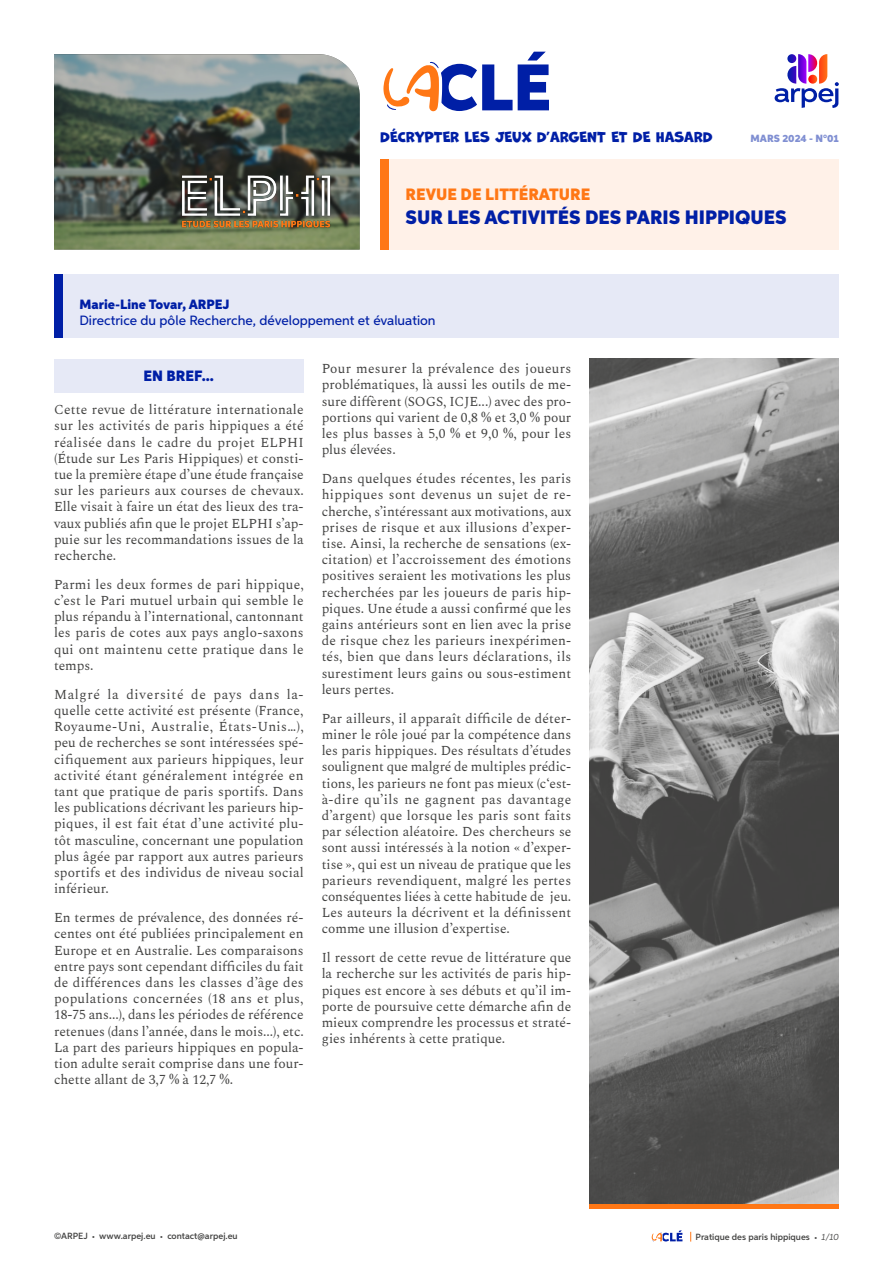
<style>
.page{position:relative;width:893px;height:1263px;background:#fff}
.page>*{position:absolute;margin:0;border:0;box-sizing:border-box;transform-origin:0 0}
.t1{font:900 19.5px "Aspira";color:#001fa6}
.t2{font:900 16.5px "Aspira";color:#ff7715}
.GROS_TITRE{font:900 15px "Aspira";color:#001fa6}
.textes{font:13.5px/16.2px "Spectral";color:#434342;text-align:justify}
.t3{font:500 13.5px/16.2px "Aspira";color:#001fa6}
.t4{font:13.5px "Marvin";color:#001fa6}
.t5{font:900 10.5px "Aspira";color:#808fd2}
.t6{font:600 9px "Aspira";color:#434342}
.s1{font-weight:900}
.s2{font-size:6px}
.s3{font-weight:400;font-style:italic}
</style>
<div class="page">
<div style="left:54px;top:274px;width:785px;height:64px;background:#e6e9f6"></div>
<div style="left:54px;top:359px;width:250px;height:34px;background:#e6e9f6"></div>
<svg style="left:775px;top:54px;width:64px;height:54px"></svg>
<div style="left:389px;top:159px;width:450px;height:91px;background:#fff1e8"></div>
<div style="left:380px;top:159px;width:9px;height:91px;background:#ff7715"></div>
<div style="left:54px;top:274px;width:9px;height:64px;background:#001fa6"></div>
<img style="left:54px;top:54px;width:306px;height:196px">
<img style="left:589px;top:359px;width:250px;height:846px">
<hr style="left:589px;top:1205px;width:250px;height:4px;background:#ff7715">
<svg style="left:383px;top:52px;width:166px;height:59px"></svg>
<img style="left:168px;top:170px;width:176px;height:62px">
<svg style="left:652px;top:1230px;width:30px;height:11px"></svg>
<p class="t4" style="left:380px;top:129px;width:334px">DÉCRYPTER LES JEUX D’ARGENT ET DE HASARD</p>
<p class="t5" style="left:751px;top:131px;width:90px">MARS 2024 - N°01</p>
<p class="t2" style="left:406px;top:185px;width:186px">REVUE DE LITTÉRATURE</p>
<p class="t1" style="left:406px;top:205px;width:383px">SUR LES ACTIVITÉS DES PARIS HIPPIQUES</p>
<p class="t3" style="left:80px;top:296px;width:358px"><span class="s1">Marie-Line Tovar, ARPEJ<br></span>Directrice du pôle Recherche, développement et évaluation</p>
<p class="GROS_TITRE" style="left:144px;top:366px;width:72px">EN BREF...</p>
<p class="textes" style="left:54px;top:401px;width:251px">Cette revue de littérature internationale sur les activités de paris hippiques a été réalisée dans le cadre du projet ELPHI (Étude sur Les Paris Hippiques) et consti&shy;tue la première étape d’une étude française sur les parieurs aux courses de chevaux.<br>Elle visait à faire un état des lieux des tra&shy;vaux publiés afin que le projet ELPHI s’ap&shy;puie sur les recommandations issues de la recherche.</p>
<p class="textes" style="left:54px;top:575px;width:251px">Parmi les deux formes de pari hippique, c’est le Pari mutuel urbain qui semble le plus répandu à l’international, cantonnant les paris de cotes aux pays anglo-saxons qui ont maintenu cette pratique dans le temps.</p>
<p class="textes" style="left:54px;top:685px;width:251px">Malgré la diversité de pays dans la&shy;quelle cette activité est présente (France, Royaume-Uni, Australie, États-Unis…), peu de recherches se sont intéressées spé&shy;cifiquement aux parieurs hippiques, leur activité étant généralement intégrée en tant que pratique de paris sportifs. Dans les publications décrivant les parieurs hip&shy;piques, il est fait état d’une activité plu&shy;tôt masculine, concernant une population plus âgée par rapport aux autres parieurs sportifs et des individus de niveau social inférieur.</p>
<p class="textes" style="left:54px;top:909px;width:251px">En termes de prévalence, des données ré&shy;centes ont été publiées principalement en Europe et en Australie. Les comparaisons entre pays sont cependant difficiles du fait de différences dans les classes d’âge des populations concernées (18 ans et plus, 18-75 ans...), dans les périodes de référence retenues (dans l’année, dans le mois...), etc.<br>La part des parieurs hippiques en popula&shy;tion adulte serait comprise dans une four&shy;chette allant de 3,7 % à 12,7 %.</p>
<p class="textes" style="left:322px;top:360px;width:251px">Pour mesurer la prévalence des joueurs problématiques, là aussi les outils de me&shy;sure diffèrent (SOGS, ICJE...) avec des pro&shy;portions qui varient de 0,8 % et 3,0 % pour les plus basses à 5,0 % et 9,0 %, pour les plus élevées.</p>
<p class="textes" style="left:322px;top:469px;width:251px">Dans quelques études récentes, les paris hippiques sont devenus un sujet de re&shy;cherche, s’intéressant aux motivations, aux prises de risque et aux illusions d’exper&shy;tise. Ainsi, la recherche de sensations (ex&shy;citation) et l’accroissement des émotions positives seraient les motivations les plus recherchées par les joueurs de paris hip&shy;piques. Une étude a aussi confirmé que les gains antérieurs sont en lien avec la prise de risque chez les parieurs inexpérimen&shy;tés, bien que dans leurs déclarations, ils surestiment leurs gains ou sous-estiment leurs pertes.</p>
<p class="textes" style="left:322px;top:709px;width:251px">Par ailleurs, il apparaît difficile de déter&shy;miner le rôle joué par la compétence dans les paris hippiques. Des résultats d’études soulignent que malgré de multiples prédic&shy;tions, les parieurs ne font pas mieux (c‘est&shy;à-dire qu’ils ne gagnent pas davantage d’argent) que lorsque les paris sont faits par sélection aléatoire. Des chercheurs se sont aussi intéressés à la notion « d’exper&shy;tise », qui est un niveau de pratique que les parieurs revendiquent, malgré les pertes conséquentes liées à cette habitude de jeu.<br>Les auteurs la décrivent et la définissent comme une illusion d’expertise.</p>
<p class="textes" style="left:322px;top:949px;width:251px">Il ressort de cette revue de littérature que la recherche sur les activités de paris hip&shy;piques est encore à ses débuts et qu’il im&shy;porte de poursuive cette démarche afin de mieux comprendre les processus et straté&shy;gies inhérents à cette pratique.</p>
<p class="t6" style="left:54px;top:1231px;width:185px">©ARPEJ <span class="s2">•</span> www.arpej.eu <span class="s2">•</span> contact@arpej.eu</p>
<p class="t6" style="left:695px;top:1231px;width:145px">Pratique des paris hippiques <span class="s2">•</span> <span class="s3">1/10</span></p>
</div>
